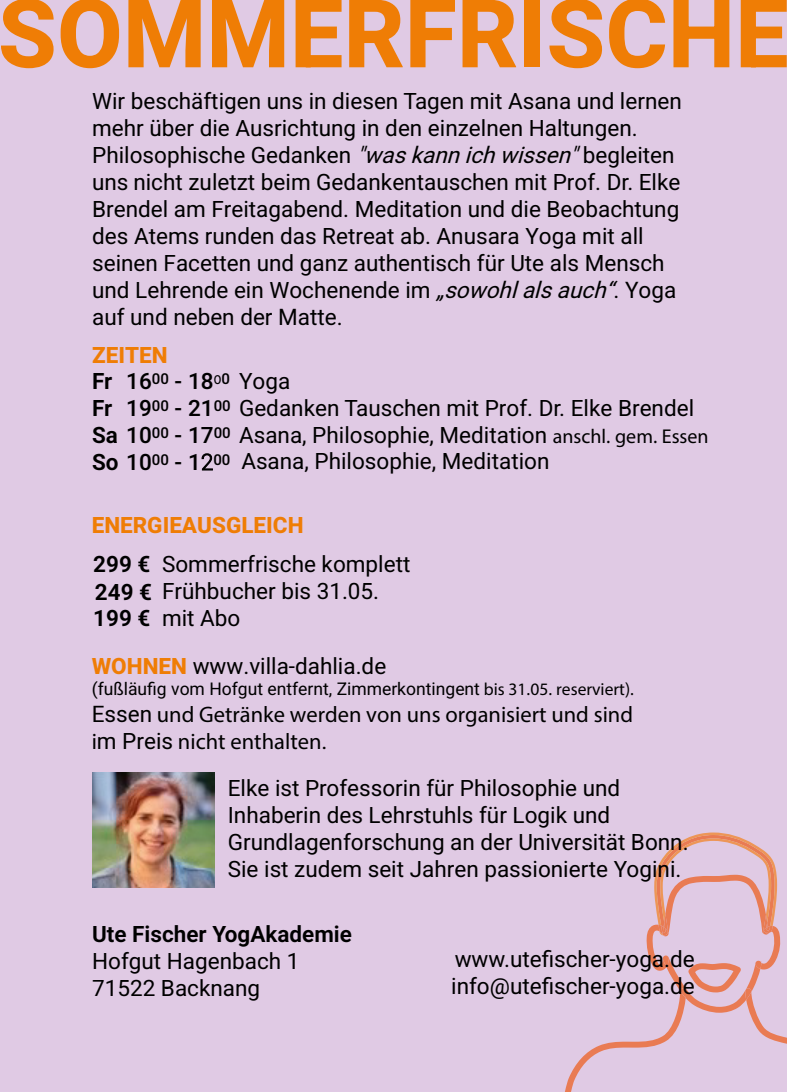
<style>
.page{position:relative;width:787px;height:1092px;background:#fff}
.page>*{position:absolute;margin:0;border:0;box-sizing:border-box;transform-origin:0 0}
.t1{font:800 95.25px "Heebo";color:#ef7d05}
.t2{font:22.5px/27px "Heebo";color:#000}
.t3{font:22.5px/27px "Myriad Hebrew";color:#000}
.t4{font:800 22.5px "Heebo";color:#ef7d05}
.t5{font:600 22.5px "Heebo";color:#000}
.t6{font:17.5px "Heebo";color:#000}
.t7{font:500 15px "Heebo";color:#000}
.s1{font-style:italic}
.s2{font-style:inherit}
.s3{font-weight:500}
.s4{font-weight:600}
.s5{font-family:"Myriad Hebrew";font-size:20px}
.s6{font-size:22.5px}
.s7{font-weight:300;font-size:22.5px}
.s8{font-weight:800;color:#ef7d05}
.s9{font-family:"Myriad Hebrew"}
.s10{font-family:"Heebo"}
</style>
<div class="page">
<div style="left:0;top:0;width:787px;height:1091px;background:#e0cae4"></div>
<svg style="left:565px;top:832px;width:222px;height:259px"></svg>
<img style="left:92px;top:772px;width:122px;height:115px">
<h1 class="t1" style="left:-2px;top:-33px;width:792px">SOMMERFRISCHE</h1>
<p class="t2" style="left:92px;top:87px;width:591px">Wir beschäftigen uns in diesen Tagen mit Asana und lernen mehr über die Ausrichtung in den einzelnen Haltungen.<br>Philosophische Gedanken <span class="s1">"waskannichwissen"</span>begleiten uns nicht zuletzt beim Gedankentauschen mit Prof. Dr. Elke Brendel am Freitagabend. Meditation und die Beobachtung des Atems runden das Retreat ab. Anusara Yoga mit all seinen Facetten und ganz authentisch für Ute als Mensch und Lehrende ein Wochenende im <span class="s1">„sowohlalsauch“</span>. <span class="s2">Yoga auf und neben der Matte.</span></p>
<p class="t4" style="left:92px;top:339px;width:77px">ZEITEN</p>
<p class="t2" style="left:126px;top:367px;width:569px"><span class="s3">16</span><sup>00</sup> <span class="s3">- 18</span><sup>0</sup><sup>0</sup> Yoga<br><span class="s3">19</span><sup>00</sup> <span class="s3">- 21</span><sup>00</sup> Gedanken Tauschen mit Prof. Dr. Elke Brendel</p>
<p class="t2" style="left:241px;top:447px;width:309px">Asana, Philosophie, Meditation</p>
<p class="t2" style="left:92px;top:367px;width:618px"><span class="s4">Fr<br>Fr<br>Sa</span> <span class="s3">10</span><sup>00</sup> <span class="s3">- 17</span><sup>00</sup> Asana, Philosophie, Meditation <span class="s5">anschl. gem. Essen<br></span><span class="s4">So</span> <span class="s3">10</span><sup>00</sup> <span class="s3">-</span></p>
<p class="t7" style="left:188px;top:449px;width:44px"><span class="s6">1</span><span class="s7">2</span>00</p>
<p class="t4" style="left:92px;top:509px;width:213px">ENERGIEAUSGLEICH</p>
<p class="t2" style="left:93px;top:550px;width:287px"><span class="s4">299 €<br>249 €</span> Frühbucher bis 31.05.<br><span class="s4">199 €</span></p>
<p class="t2" style="left:162px;top:550px;width:250px">Sommerfrische komplett</p>
<p class="t2" style="left:92px;top:594px;width:296px;line-height:47.5px;text-indent:70px">mit Abo<br><span class="s8">WOHNEN</span> www.villa-dahlia.de</p>
<p class="t6" style="left:92px;top:676px;width:544px">(fußläufi<span class="s2">g v</span>om Hofgut entfernt, Zimmerkontingent <span class="s9">bis 31.05. reserviert).</span></p>
<p class="t3" style="left:92px;top:701px;width:543px"><span class="s10">Essen</span> und Getränke werden von uns organisiert und sind i<span class="s10">m Preis</span> nicht enthalten<span class="s10">.</span></p>
<p class="t2" style="left:228px;top:774px;width:462px">Elke ist Professorin für Philosophie und Inhaberin des Lehrstuhls für Logik und Grundlagenforschung an der Universität Bonn.<br>Sie ist zudem seit Jahren passionierte Yogini.</p>
<p class="t5" style="left:92px;top:918px;width:261px">Ute Fischer YogAkademie</p>
<p class="t2" style="left:92px;top:947px;width:209px">Hofgut Hagenbach 1<br>71522 Backnang</p>
<p class="t2" style="left:451px;top:945px;width:245px">www.utefischer-yoga.de info@utefischer-yoga.de</p>
</div>
